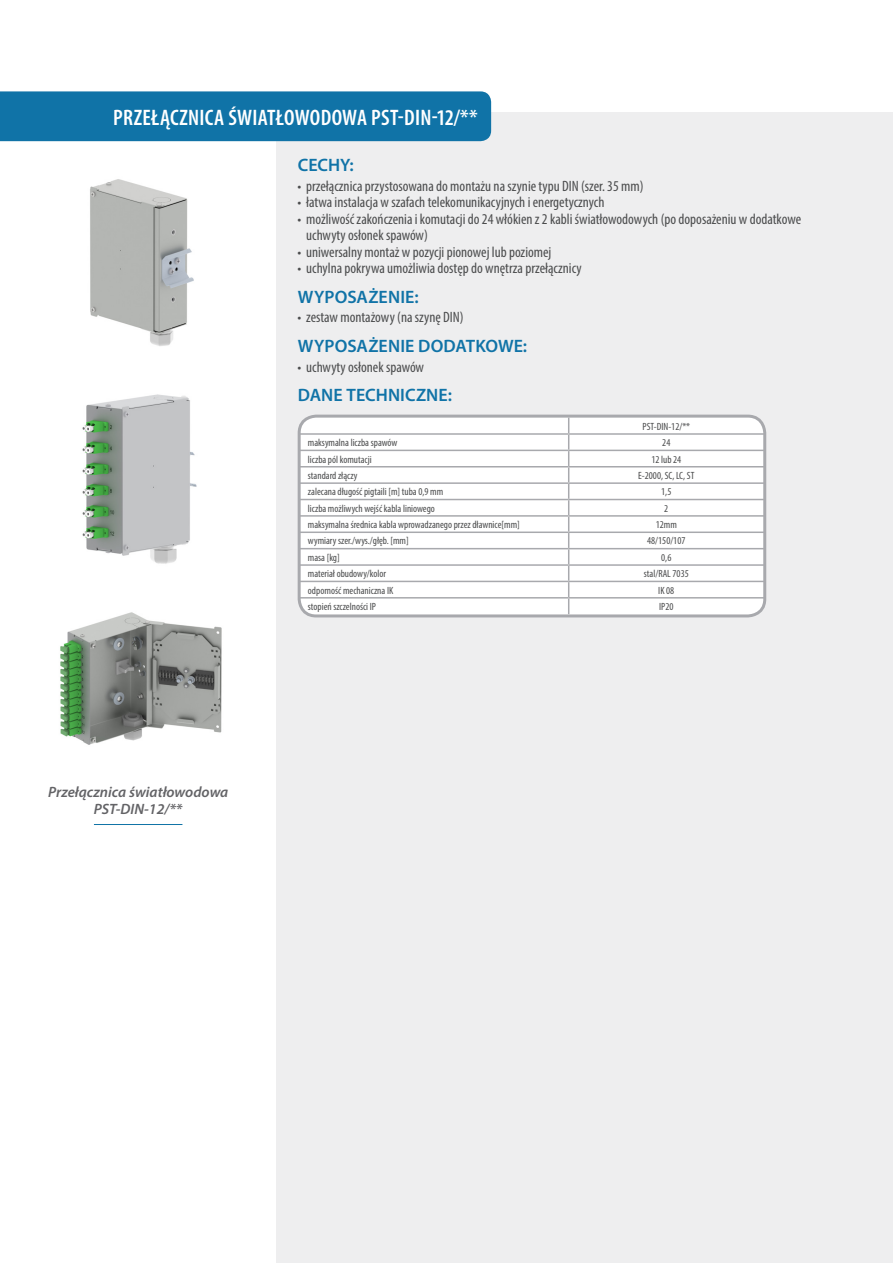
<style>
.page{position:relative;width:893px;height:1263px;background:#fff}
.page>*{position:absolute;margin:0;border:0;box-sizing:border-box;transform-origin:0 0}
.Produkt_L{font:600 condensed 22.5px "Myriad Pro";letter-spacing:.01em;color:#fff}
.Nagłówek_1{font:600 18px "Myriad Pro";letter-spacing:.005em;color:#1073a7}
.t1{font:condensed 15px/16.5px "Myriad Pro";color:#4b4c4d}
.Podpis_zdjęć{font:italic 600 15px/16.5px "Myriad Pro";color:#636366;text-align:center}
.Tabelka_Podstawowy{font:condensed 10.5px "Myriad Pro";color:#4b4c4d}
</style>
<div class="page">
<div style="left:276px;top:113px;width:617px;height:1150px;background:#eeeeef"></div>
<div style="left:0;top:91px;width:491px;height:50px;background:#1073a7"></div>
<div style="left:299px;top:416px;width:466px;height:200px;background:#fff;border-radius:17px"></div>
<hr style="left:299px;top:433px;width:270px;height:2px;background:#a8a9ad">
<hr style="left:569px;top:433px;width:195px;height:2px;background:#a8a9ad">
<hr style="left:299px;top:450px;width:270px;height:1px;background:#a8a9ad">
<hr style="left:569px;top:450px;width:195px;height:1px;background:#a8a9ad">
<hr style="left:299px;top:466px;width:270px;height:1px;background:#a8a9ad">
<hr style="left:569px;top:466px;width:195px;height:1px;background:#a8a9ad">
<hr style="left:299px;top:482px;width:270px;height:2px;background:#a8a9ad">
<hr style="left:569px;top:482px;width:195px;height:2px;background:#a8a9ad">
<hr style="left:299px;top:499px;width:270px;height:1px;background:#a8a9ad">
<hr style="left:569px;top:499px;width:195px;height:1px;background:#a8a9ad">
<hr style="left:299px;top:515px;width:270px;height:2px;background:#a8a9ad">
<hr style="left:569px;top:515px;width:195px;height:2px;background:#a8a9ad">
<hr style="left:299px;top:531px;width:270px;height:2px;background:#a8a9ad">
<hr style="left:569px;top:531px;width:195px;height:2px;background:#a8a9ad">
<hr style="left:299px;top:548px;width:270px;height:1px;background:#a8a9ad">
<hr style="left:569px;top:548px;width:195px;height:1px;background:#a8a9ad">
<hr style="left:299px;top:564px;width:270px;height:2px;background:#a8a9ad">
<hr style="left:569px;top:564px;width:195px;height:2px;background:#a8a9ad">
<hr style="left:299px;top:581px;width:270px;height:1px;background:#a8a9ad">
<hr style="left:569px;top:581px;width:195px;height:1px;background:#a8a9ad">
<hr style="left:299px;top:597px;width:270px;height:1px;background:#a8a9ad">
<hr style="left:569px;top:597px;width:195px;height:1px;background:#a8a9ad">
<svg style="left:568px;top:419px;width:1px;height:194px"></svg>
<div style="left:298px;top:415px;width:468px;height:202px;border:3px solid #a8a9ad;border-radius:17px"></div>
<hr style="left:94px;top:824px;width:88px;height:1px;background:#1073a7">
<img style="left:90px;top:179px;width:104px;height:167px">
<img style="left:82px;top:394px;width:115px;height:170px">
<img style="left:60px;top:612px;width:162px;height:133px">
<p class="Produkt_L" style="left:113px;top:103px;width:366px">PRZEŁĄCZNICA ŚWIATŁOWODOWA PST-DIN-12/**</p>
<p class="Nagłówek_1" style="left:298px;top:153px;width:57px">CECHY:</p>
<p class="t1" style="left:298px;top:177px;width:347px">• przełącznica przystosowana do montażu na szynie typu DIN (szer. 35 mm)</p>
<p class="t1" style="left:298px;top:194px;width:308px">• łatwa instalacja w szafach telekomunikacyjnych i energetycznych</p>
<p class="t1" style="left:306px;top:210px;width:496px;text-indent:-9px">• możliwość zakończenia i komutacji do 24 włókien z 2 kabli światłowodowych (po doposażeniu w dodatkowe uchwyty osłonek spawów)</p>
<p class="t1" style="left:298px;top:243px;width:255px">• uniwersalny montaż w pozycji pionowej lub poziomej</p>
<p class="t1" style="left:298px;top:260px;width:286px">• uchylna pokrywa umożliwia dostęp do wnętrza przełącznicy</p>
<p class="Nagłówek_1" style="left:298px;top:285px;width:122px">WYPOSAŻENIE:</p>
<p class="t1" style="left:298px;top:309px;width:167px">• zestaw montażowy (na szynę DIN)</p>
<p class="Nagłówek_1" style="left:298px;top:334px;width:231px">WYPOSAŻENIE DODATKOWE:</p>
<p class="t1" style="left:298px;top:358px;width:128px">• uchwyty osłonek spawów</p>
<p class="Nagłówek_1" style="left:298px;top:383px;width:156px">DANE TECHNICZNE:</p>
<p class="Tabelka_Podstawowy" style="left:642px;top:420px;width:49px">PST-DIN-12/**</p>
<p class="Podpis_zdjęć" style="left:48px;top:783px;width:182px">Przełącznica światłowodowa<br>PST-DIN-12/**</p>
<p class="Tabelka_Podstawowy" style="left:308px;top:436px;width:91px">maksymalna liczba spawów</p>
<p class="Tabelka_Podstawowy" style="left:662px;top:436px;width:10px">24</p>
<p class="Tabelka_Podstawowy" style="left:308px;top:453px;width:65px">liczba pól komutacji</p>
<p class="Tabelka_Podstawowy" style="left:651px;top:453px;width:31px">12 lub 24</p>
<p class="Tabelka_Podstawowy" style="left:308px;top:469px;width:51px">standard złączy</p>
<p class="Tabelka_Podstawowy" style="left:638px;top:469px;width:58px">E-2000, SC, LC, ST</p>
<p class="Tabelka_Podstawowy" style="left:308px;top:485px;width:137px">zalecana długość pigtaili [m] tuba 0,9 mm</p>
<p class="Tabelka_Podstawowy" style="left:661px;top:485px;width:12px">1,5</p>
<p class="Tabelka_Podstawowy" style="left:308px;top:502px;width:129px">liczba możliwych wejść kabla liniowego</p>
<p class="Tabelka_Podstawowy" style="left:664px;top:502px;width:6px">2</p>
<p class="Tabelka_Podstawowy" style="left:308px;top:518px;width:213px">maksymalna średnica kabla wprowadzanego przez dławnice[mm]</p>
<p class="Tabelka_Podstawowy" style="left:656px;top:518px;width:23px">12mm</p>
<p class="Tabelka_Podstawowy" style="left:308px;top:535px;width:102px">wymiary szer./wys./głęb. [mm]</p>
<p class="Tabelka_Podstawowy" style="left:647px;top:535px;width:40px">48/150/107</p>
<p class="Tabelka_Podstawowy" style="left:308px;top:551px;width:33px">masa [kg]</p>
<p class="Tabelka_Podstawowy" style="left:661px;top:551px;width:12px">0,6</p>
<p class="Tabelka_Podstawowy" style="left:308px;top:567px;width:80px">materiał obudowy/kolor</p>
<p class="Tabelka_Podstawowy" style="left:644px;top:567px;width:46px">stal/RAL 7035</p>
<p class="Tabelka_Podstawowy" style="left:308px;top:584px;width:87px">odporność mechaniczna IK</p>
<p class="Tabelka_Podstawowy" style="left:658px;top:584px;width:18px">IK 08</p>
<p class="Tabelka_Podstawowy" style="left:308px;top:600px;width:70px">stopień szczelności IP</p>
<p class="Tabelka_Podstawowy" style="left:659px;top:600px;width:16px">IP20</p>
</div>
